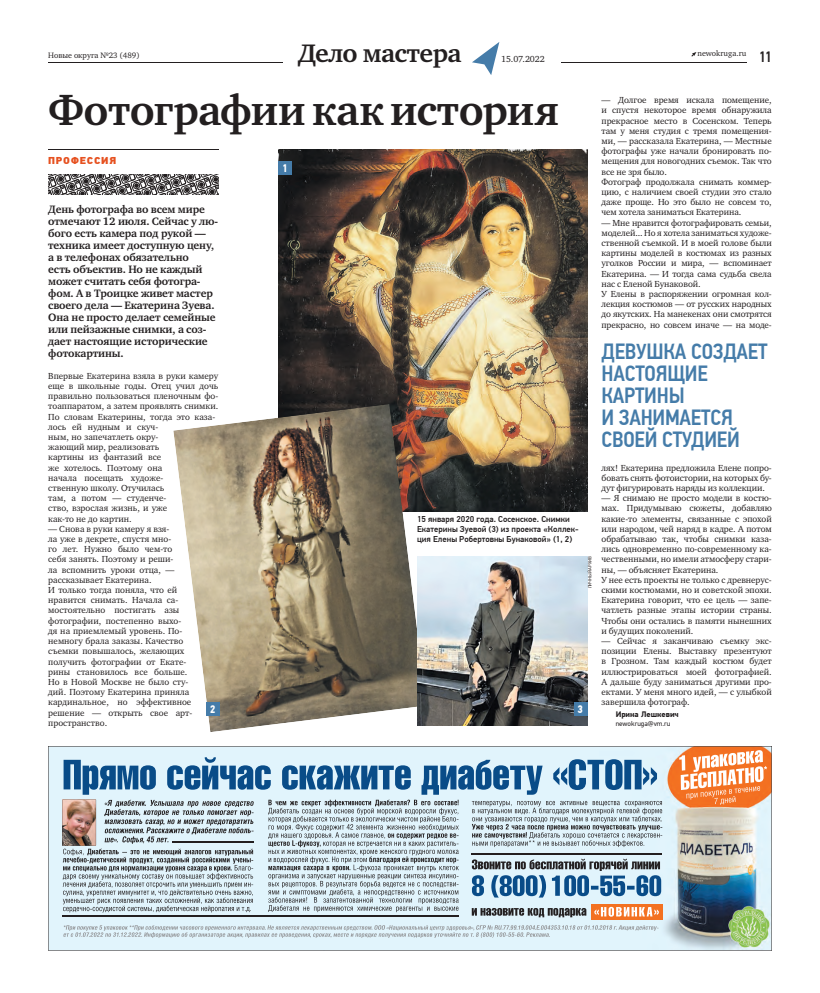
<style>
.page{position:relative;width:820px;height:993px;background:#fff}
.page>*{position:absolute;margin:0;border:0;box-sizing:border-box;transform-origin:0 0}
.t1{font:700 43px "Charter ITC";letter-spacing:-.005em;color:#231f20}
.t2{font:700 26px "Charter ITC";letter-spacing:-.02em;color:#231f20}
.t3{font:500 22px/22px "PF Din Text Cond Pro";letter-spacing:-.01em;color:#457ca9}
.t4{font:500 15px "PF Din Text Cond Pro";color:#231f20}
.t5{font:700 11px/12px "Charter ITC";letter-spacing:-.01em;color:#231f20}
.t6{font:700 11px "PF Din Text Cond Pro";color:#fff}
.t7{font:900 10px "PF Din Text Pro";letter-spacing:.07em;color:#e65120}
.t8{font:9px/10.2px "Charter ITC";letter-spacing:-.005em;color:#231f20}
.t9{font:500 8.5px/10.2px "PF Din Text Pro";color:#231f20}
.t10{font:8px "Charter ITC";color:#231f20}
.t11{font:700 8px "PF Din Text Pro";color:#231f20}
.t12{font:7px "PF Din Text Pro";color:#231f20}
.t13{font:4.5px "PF Din Text Pro";color:#231f20}
</style>
<div class="page">
<svg style="left:691px;top:52px;width:5px;height:5px"></svg>
<hr style="left:48px;top:62px;width:698px;height:1px;background:#231f20">
<div style="left:283px;top:43px;width:277px;height:20px;background:#fff"></div>
<svg style="left:472px;top:42px;width:27px;height:33px"></svg>
<svg style="left:48px;top:746px;width:723px;height:204px;background:#b6c5cc"></svg>
<svg style="left:48px;top:174px;width:170px;height:21px;background:#7b7979"></svg>
<hr style="left:48px;top:150px;width:170px;height:1px;background:#231f20">
<img style="left:279px;top:150px;width:308px;height:361px">
<img style="left:173px;top:404px;width:253px;height:328px">
<img style="left:417px;top:556px;width:170px;height:169px">
<div style="left:279px;top:161px;width:13px;height:13px;background:#457ca9"></div>
<div style="left:206px;top:702px;width:14px;height:13px;background:#457ca9"></div>
<div style="left:574px;top:702px;width:13px;height:13px;background:#457ca9"></div>
<p class="t10" style="left:48px;top:50px;width:93px">Новые округа №23 (489)</p>
<h2 class="t2" style="left:298px;top:37px;width:165px">Дело мастера</h2>
<p class="t10" style="left:697px;top:48px;width:51px">newokruga.ru</p>
<p class="t8" style="left:501px;top:54px;width:45px">15.07.2022</p>
<h3 class="t4" style="left:758px;top:51px;width:14px">11</h3>
<h1 class="t1" style="left:48px;top:83px;width:512px">Фотографии как история</h1>
<p class="t8" style="left:601px;top:95px;width:172px">— Долгое время искала помещение, и спустя некоторое время обнаружила прекрасное место в Сосенском. Теперь там у меня студия с тремя помещения&shy;ми, — рассказала Екатерина, — Местные фотографы уже начали бронировать по&shy;мещения для новогодних съемок. Так что все не зря было.<br>Фотограф продолжала снимать коммер&shy;цию, с наличием своей студии это стало даже проще. Но это было не совсем то, чем хотела заниматься Екатерина.</p>
<p class="t8" style="left:601px;top:217px;width:172px">— Мне нравится фотографировать семьи, моделей... Но я хотела заниматься художе&shy;ственной съемкой. И в моей голове были картины моделей в костюмах из разных уголков России и мира, — вспоминает Екатерина. — И тогда сама судьба свела нас с Еленой Бунаковой.<br>У Елены в распоряжении огромная кол&shy;лекция костюмов — от русских народных до якутских. На манекенах они смотрятся прекрасно, но совсем иначе — на моде-</p>
<p class="t7" style="left:48px;top:157px;width:69px">ПРОФЕССИЯ</p>
<p class="t6" style="left:282px;top:164px;width:7px">1</p>
<p class="t5" style="left:48px;top:203px;width:171px">День фотографа во всем мире отмечают 12 июля. Сейчас у лю&shy;бого есть камера под рукой — техника имеет доступную цену, а в телефонах обязательно<br>есть объектив. Но не каждый может считать себя фотогра&shy;фом. А в Троицке живет мастер своего дела — Екатерина Зуева.<br>Она не просто делает семейные или пейзажные снимки, а соз&shy;дает настоящие исторические фотокартины.</p>
<p class="t8" style="left:48px;top:370px;width:172px">Впервые Екатерина взяла в руки камеру еще в школьные годы. Отец учил дочь правильно пользоваться пленочным фо&shy;тоаппаратом, а затем проявлять снимки.<br>По словам Екатерины, тогда это каза&shy;лось ей нудным и скуч-<br>ным, но запечатлеть окру-<br>жающий мир, реализовать<br>картины из фантазий все<br>же хотелось. Поэтому она<br>начала посещать художе-<br>ственную школу. Отучилась<br>там, а потом — студенче-<br>ство, взрослая жизнь, и уже<br>как-то не до картин.</p>
<p class="t8" style="left:48px;top:523px;width:145px">— Снова в руки камеру я взя-<br>ла уже в декрете, спустя мно-<br>го лет. Нужно было чем-то себя занять. Поэтому и реши-<br>ла вспомнить уроки отца, — рассказывает Екатерина.<br>И только тогда поняла, что ей нравится снимать. Начала са&shy;мостоятельно постигать азы фотографии, постепенно выхо&shy;дя на приемлемый уровень. По&shy;немногу брала заказы. Качество съемки повышалось, желающих получить фотографии от Екате&shy;рины становилось все больше.<br>Но в Новой Москве не было сту&shy;дий. Поэтому Екатерина приняла кардинальное, но эффективное решение — открыть свое арт&shy;пространство.</p>
<h3 class="t3" style="left:601px;top:343px;width:167px">ДЕВУШКА СОЗДАЕТ<br>НАСТОЯЩИЕ<br>КАРТИНЫ<br>И ЗАНИМАЕТСЯ<br>СВОЕЙ СТУДИЕЙ</h3>
<p class="t8" style="left:601px;top:462px;width:172px;text-align:justify">лях! Екатерина предложила Елене попро&shy;бовать снять фотоистории, на которых бу&shy;дут фигурировать наряды из коллекции.</p>
<p class="t8" style="left:601px;top:493px;width:172px">— Я снимаю не просто модели в костю&shy;мах. Придумываю сюжеты, добавляю какие-то элементы, связанные с эпохой или народом, чей наряд в кадре. А потом обрабатываю так, чтобы снимки каза&shy;лись одновременно по-современному ка&shy;чественными, но имели атмосферу стари&shy;ны, — объясняет Екатерина.<br>У нее есть проекты не только с древнерус&shy;скими костюмами, но и советской эпохи.<br>Екатерина говорит, что ее цель — запе&shy;чатлеть разные этапы истории страны.<br>Чтобы они остались в памяти нынешних и будущих поколений.</p>
<p class="t8" style="left:601px;top:635px;width:172px;text-align:justify">— Сейчас я заканчиваю съемку экс&shy;позиции Елены. Выставку презентуют в Грозном. Там каждый костюм будет иллюстрироваться моей фотографией.<br>А дальше буду заниматься другими про&shy;ектами. У меня много идей, — с улыбкой завершила фотограф.</p>
<p class="t11" style="left:615px;top:710px;width:64px">Ирина Лешкевич</p>
<p class="t12" style="left:615px;top:720px;width:56px">newokruga@vm.ru</p>
<p class="t9" style="left:417px;top:514px;width:163px">15 января 2020 года. Сосенское. Снимки<br>Екатерины Зуевой (3) из проекта «Коллек&shy;ция Елены Робертовны Бунаковой» (1, 2)</p>
<p class="t13" style="left:587px;top:588px;width:34px;rotate:-90deg">ЛИЧНЫЙАРХИВ</p>
<p class="t6" style="left:210px;top:704px;width:7px">2</p>
<p class="t6" style="left:577px;top:704px;width:7px">3</p>
</div>
